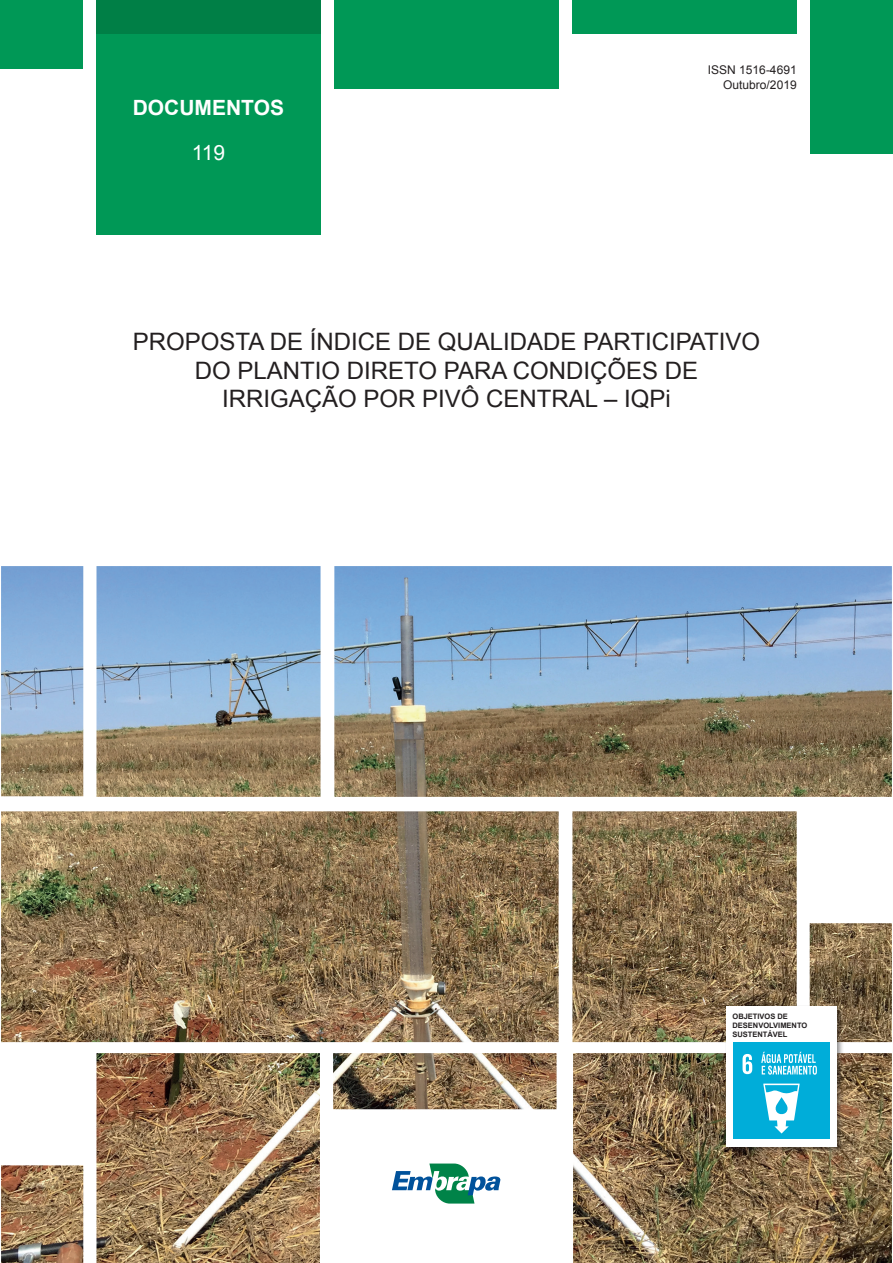
<style>
.page{position:relative;width:893px;height:1263px;background:#fff}
.page>*{position:absolute;margin:0;border:0;box-sizing:border-box;transform-origin:0 0}
.t1{font:24px/28.8px "Arial";color:#231f20;text-align:center}
.t2{font:700 21px "Arial";color:#fff}
.t3{font:21px "Arial";color:#fff}
.t4{font:12px/14.4px "Arial";color:#231f20;text-align:right}
.t5{font:700 7.5px/9px "Arial";color:#231f20}
</style>
<div class="page">
<div style="left:96px;top:0;width:225px;height:234px;background:#009856"></div>
<div style="left:334px;top:0;width:225px;height:89px;background:#009856"></div>
<div style="left:572px;top:0;width:225px;height:34px;background:#009856"></div>
<div style="left:96px;top:0;width:225px;height:34px;background:#007f46"></div>
<img style="left:1px;top:566px;width:891px;height:697px">
<div style="left:810px;top:0;width:83px;height:153px;background:#009856"></div>
<div style="left:0;top:0;width:82px;height:68px;background:#009856"></div>
<svg style="left:392px;top:1163px;width:109px;height:40px"></svg>
<div style="left:725px;top:1004px;width:119px;height:151px;background:#231f20;opacity:.5"></div>
<div style="left:726px;top:1006px;width:111px;height:141px;background:#fff"></div>
<div style="left:733px;top:1042px;width:96px;height:96px;background:#00add9"></div>
<svg style="left:763px;top:1083px;width:37px;height:50px"></svg>
<svg style="left:742px;top:1054px;width:10px;height:20px"></svg>
<svg style="left:761px;top:1052px;width:56px;height:23px"></svg>
<p class="t2" style="left:133px;top:94px;width:153px">DOCUMENTOS</p>
<p class="t3" style="left:192px;top:139px;width:35px">119</p>
<p class="t4" style="left:708px;top:63px;width:90px">ISSN 1516-4691<br>Outubro/2019</p>
<p class="t1" style="left:133px;top:327px;width:629px">PROPOSTA DE ÍNDICE DE QUALIDADE PARTICIPATIVO<br>DO PLANTIO DIRETO PARA CONDIÇÕES DE<br>IRRIGAÇÃO POR PIVÔ CENTRAL – IQPi</p>
<p class="t5" style="left:732px;top:1012px;width:76px">OBJETIVOS DE<br>DESENVOLVIMENTO<br>SUSTENTÁVEL</p>
</div>
